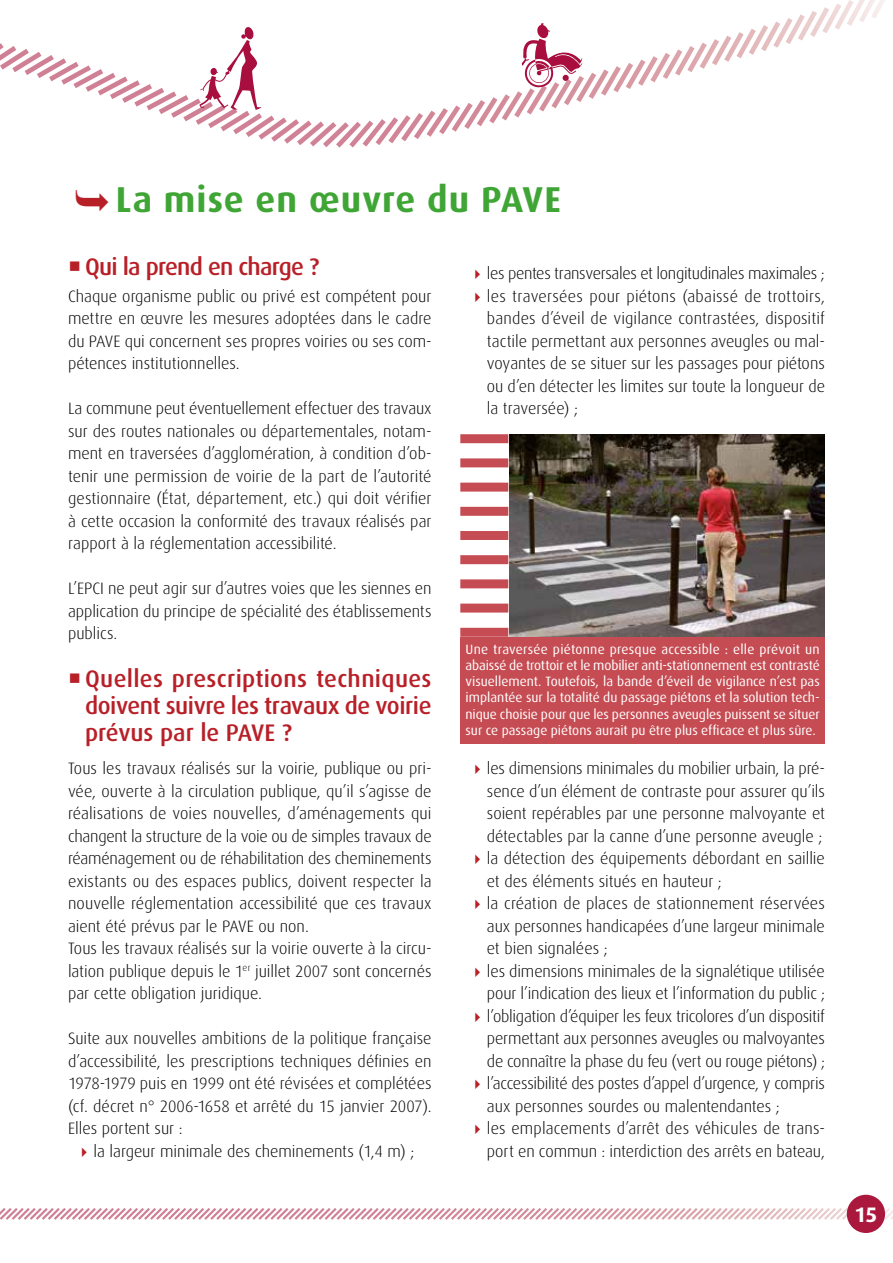
<style>
.page{position:relative;width:893px;height:1263px;background:#fff}
.page>*{position:absolute;margin:0;border:0;box-sizing:border-box;transform-origin:0 0}
.t1{font:700 36px "Dax OT";letter-spacing:.03em;color:#3fa535}
.t2{font:500 24px/27px "Dax OT";letter-spacing:-.02em;color:#b82028;text-align:justify}
.t3{font:700 21px "Dax OT";color:#fff}
.t4{font:300 16.5px/22.5px "Dax OT";letter-spacing:-.005em;color:#000;text-align:justify}
.t5{font:13.5px/16.2px "Dax OT";color:#fff;text-align:justify}
</style>
<div class="page">
<svg style="left:0;top:0;width:885px;height:148px"></svg>
<svg style="left:522px;top:23px;width:60px;height:66px"></svg>
<svg style="left:199px;top:27px;width:63px;height:84px"></svg>
<svg style="left:0;top:1205px;width:893px;height:17px"></svg>
<div style="left:847px;top:1195px;width:38px;height:38px;background:#aa183e;border-radius:50%"></div>
<div style="left:461px;top:637px;width:364px;height:107px;background:#c64c53"></div>
<div style="left:460px;top:434px;width:48px;height:9px;background:#c64c53"></div>
<div style="left:460px;top:458px;width:48px;height:9px;background:#c64c53"></div>
<div style="left:460px;top:483px;width:48px;height:9px;background:#c64c53"></div>
<div style="left:460px;top:507px;width:48px;height:9px;background:#c64c53"></div>
<div style="left:460px;top:531px;width:48px;height:9px;background:#c64c53"></div>
<div style="left:460px;top:555px;width:48px;height:9px;background:#c64c53"></div>
<div style="left:460px;top:579px;width:48px;height:9px;background:#c64c53"></div>
<div style="left:460px;top:604px;width:48px;height:8px;background:#c64c53"></div>
<div style="left:460px;top:628px;width:48px;height:9px;background:#c64c53"></div>
<img style="left:509px;top:434px;width:316px;height:203px">
<h1 class="t1" style="left:116px;top:179px;width:446px">La mise en œuvre du PAVE</h1>
<h2 class="t2" style="left:85px;top:253px;width:236px">Qui la prend en charge ?</h2>
<p class="t4" style="left:68px;top:285px;width:365px">Chaque organisme public ou privé est compétent pour mettre en œuvre les mesures adoptées dans le cadre du PAVE qui concernent ses propres voiries ou ses com&shy;pétences institutionnelles.</p>
<p class="t4" style="left:68px;top:397px;width:365px">La commune peut éventuellement effectuer des travaux sur des routes nationales ou départementales, notam&shy;ment en traversées d’agglomération, à condition d’ob&shy;tenir une permission de voirie de la part de l’autorité gestionnaire (État, département, etc.) qui doit vérifier à cette occasion la conformité des travaux réalisés par rapport à la réglementation accessibilité.</p>
<p class="t4" style="left:68px;top:577px;width:365px">L’EPCI ne peut agir sur d’autres voies que les siennes en application du principe de spécialité des établissements publics.</p>
<h2 class="t2" style="left:85px;top:666px;width:348px">Quelles prescriptions techniques doivent suivre les travaux de voirie prévus par le PAVE ?</h2>
<p class="t4" style="left:68px;top:757px;width:365px;text-align:left">Tous les travaux réalisés sur la voirie, publique ou pri&shy;vée, ouverte à la circulation publique, qu’il s’agisse de réalisations de voies nouvelles, d’aménagements qui changent la structure de la voie ou de simples travaux de réaménagement ou de réhabilitation des cheminements existants ou des espaces publics, doivent respecter la nouvelle réglementation accessibilité que ces travaux aient été prévus par le PAVE ou non.<br>Tous les travaux réalisés sur la voirie ouverte à la circu&shy;lation publique depuis le 1<sup>er</sup> juillet 2007 sont concernés par cette obligation juridique.</p>
<p class="t4" style="left:68px;top:1027px;width:365px">Suite aux nouvelles ambitions de la politique française d’accessibilité, les prescriptions techniques définies en 1978-1979 puis en 1999 ont été révisées et complétées (cf. décret n° 2006-1658 et arrêté du 15 janvier 2007).<br>Elles portent sur :</p>
<p class="t4" style="left:94px;top:1140px;width:322px">la largeur minimale des cheminements (1,4 m) ;</p>
<p class="t4" style="left:487px;top:262px;width:340px">les pentes transversales et longitudinales maximales ; les traversées pour piétons (abaissé de trottoirs, bandes d’éveil de vigilance contrastées, dispositif tactile permettant aux personnes aveugles ou mal&shy;voyantes de se situer sur les passages pour piétons ou d’en détecter les limites sur toute la longueur de la traversée) ;</p>
<p class="t5" style="left:466px;top:641px;width:356px">Une traversée piétonne presque accessible : elle prévoit un abaissé de trottoir et le mobilier anti-stationnement est contrasté visuellement. Toutefois, la bande d’éveil de vigilance n’est pas implantée sur la totalité du passage piétons et la solution tech&shy;nique choisie pour que les personnes aveugles puissent se situer sur ce passage piétons aurait pu être plus efficace et plus sûre.</p>
<p class="t4" style="left:487px;top:757px;width:340px;text-align:left">les dimensions minimales du mobilier urbain, la pré&shy;sence d’un élément de contraste pour assurer qu’ils soient repérables par une personne malvoyante et détectables par la canne d’une personne aveugle ; la détection des équipements débordant en saillie et des éléments situés en hauteur ;<br>la création de places de stationnement réservées aux personnes handicapées d’une largeur minimale et bien signalées ;<br>les dimensions minimales de la signalétique utilisée pour l’indication des lieux et l’information du public ; l’obligation d’équiper les feux tricolores d’un dispositif permettant aux personnes aveugles ou malvoyantes de connaître la phase du feu (vert ou rouge piétons) ; l’accessibilité des postes d’appel d’urgence, y compris aux personnes sourdes ou malentendantes ;<br>les emplacements d’arrêt des véhicules de trans&shy;port en commun : interdiction des arrêts en bateau,</p>
<p class="t3" style="left:855px;top:1203px;width:24px">15</p>
</div>
